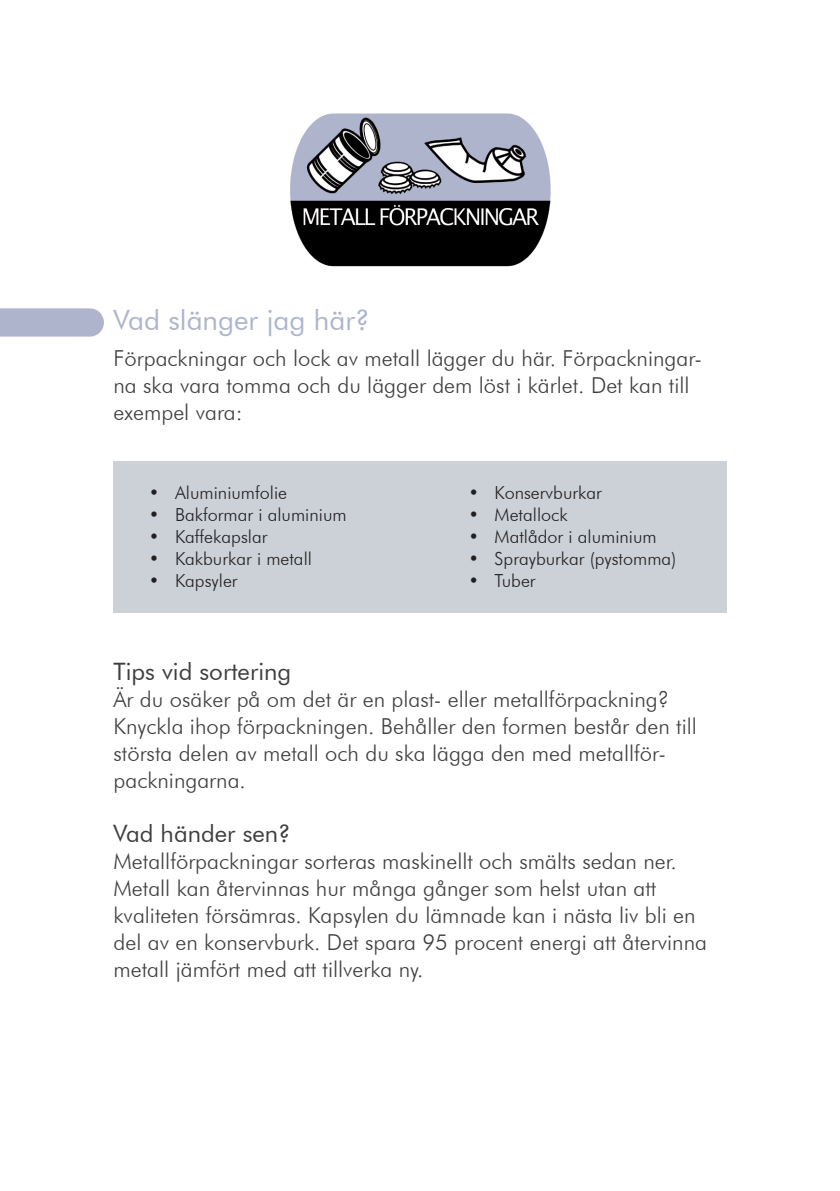
<style>
.page{position:relative;width:840px;height:1191px;background:#fff}
.page>*{position:absolute;margin:0;border:0;box-sizing:border-box;transform-origin:0 0}
.t1{font:28px "Futura BT";color:#afb4cd}
.t2{font:24px "Futura BT";color:#3e3e3f}
.t3{font:300 22px/27px "Futura BT";color:#3e3e3f}
.t4{font:300 18px "Futura BT";color:#231f20}
</style>
<div class="page">
<div style="left:0;top:308px;width:104px;height:28px;background:#afb4cd"></div>
<div style="left:113px;top:462px;width:613px;height:151px;background:#cbd1d6"></div>
<img style="left:290px;top:113px;width:261px;height:154px">
<p class="t1" style="left:113px;top:303px;width:257px">Vad slänger jag här?</p>
<p class="t3" style="left:113px;top:344px;width:590px">Förpackningar och lock av metall lägger du här. Förpackningar&shy;na ska vara tomma och du lägger dem löst i kärlet. Det kan till exempel vara:</p>
<p class="t4" style="left:149px;top:481px;width:140px">• Aluminiumfolie</p>
<p class="t4" style="left:149px;top:503px;width:199px">• Bakformar i aluminium</p>
<p class="t4" style="left:149px;top:525px;width:120px">• Kaffekapslar</p>
<p class="t4" style="left:149px;top:547px;width:164px">• Kakburkar i metall</p>
<p class="t4" style="left:149px;top:569px;width:90px">• Kapsyler</p>
<p class="t4" style="left:468px;top:481px;width:135px">• Konservburkar</p>
<p class="t4" style="left:468px;top:503px;width:101px">• Metallock</p>
<p class="t4" style="left:468px;top:525px;width:190px">• Matlådor i aluminium</p>
<p class="t4" style="left:468px;top:547px;width:209px">• Sprayburkar (pystomma)</p>
<p class="t4" style="left:468px;top:569px;width:69px">• Tuber</p>
<p class="t2" style="left:113px;top:657px;width:179px">Tips vid sortering</p>
<p class="t3" style="left:113px;top:686px;width:584px">Är du osäker på om det är en plast- eller metallförpackning?<br>Knyckla ihop förpackningen. Behåller den formen består den till största delen av metall och du ska lägga den med metallför-</p>
<p class="t3" style="left:113px;top:767px;width:134px">packningarna.</p>
<p class="t2" style="left:113px;top:819px;width:179px">Vad händer sen?</p>
<p class="t3" style="left:113px;top:848px;width:564px">Metallförpackningar sorteras maskinellt och smälts sedan ner.</p>
<p class="t3" style="left:113px;top:875px;width:544px">Metall kan återvinnas hur många gånger som helst utan att</p>
<p class="t3" style="left:113px;top:902px;width:594px">kvaliteten försämras. Kapsylen du lämnade kan i nästa liv bli en del av en konservburk. Det spara 95 procent energi att återvinna metall jämfört med att tillverka ny.</p>
</div>
